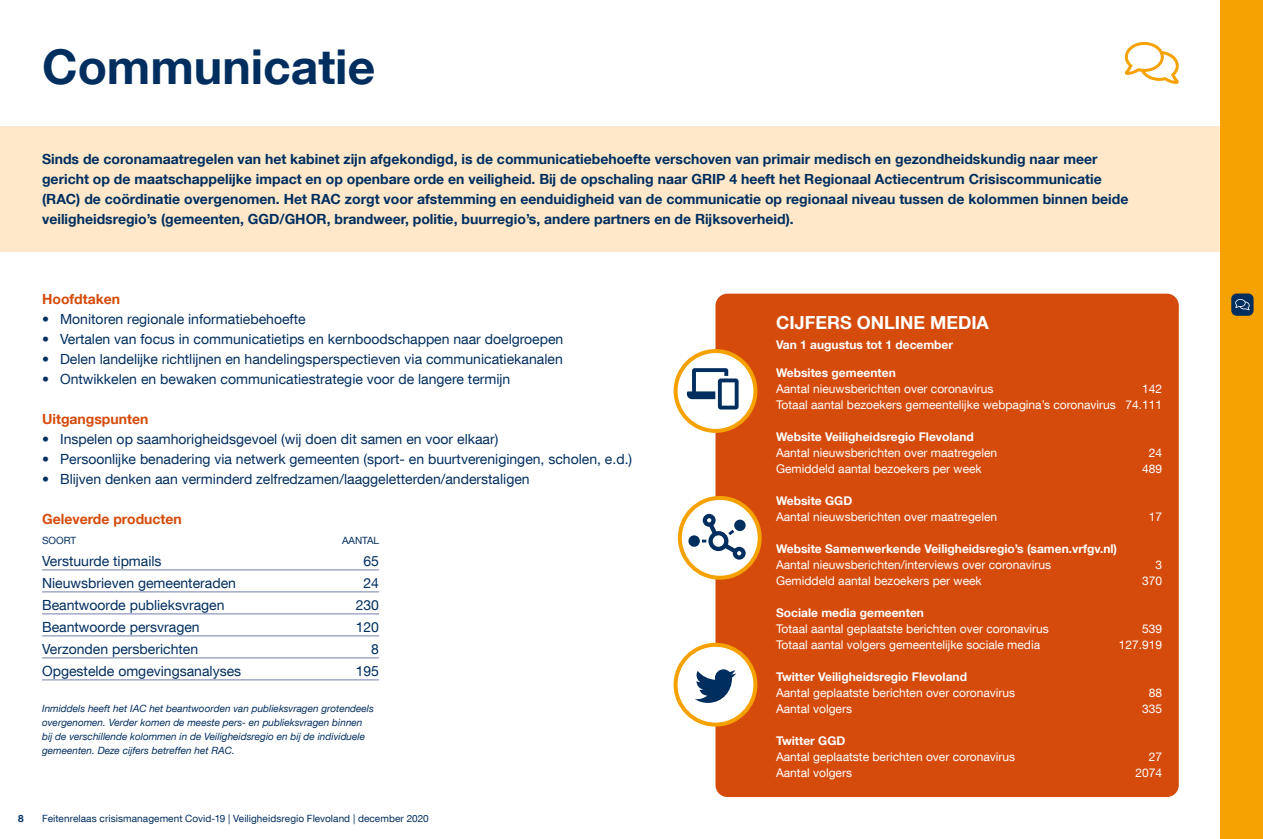
<style>
.page{position:relative;width:1263px;height:839px;background:#fff}
.page>*{position:absolute;margin:0;border:0;box-sizing:border-box;transform-origin:0 0}
.t1{font:700 48px "Helvetica Neue LT Com";color:#002e5f}
.t2{font:700 18px "Helvetica Neue LT Com";color:#fff}
.t3{font:14px "Helvetica Neue LT Com";color:#002e5f}
.t4{font:700 14px/20px "Helvetica Neue LT Com";color:#002e5f}
.t5{font:700 14px "Helvetica Neue LT Com";color:#d54b0b}
.t6{font:12px "Helvetica Neue LT Com";color:#fff}
.t7{font:700 12px "Helvetica Neue LT Com";color:#fff}
.t8{font:italic 10px/14px "Helvetica Neue LT Com";color:#002e5f}
.t9{font:10px "Helvetica Neue LT Com";letter-spacing:.005em;color:#002e5f}
.t10{font:700 10px "Helvetica Neue LT Com";color:#002e5f}
</style>
<div class="page">
<hr style="left:42px;top:570px;width:337px;height:1px;background:#7381a8">
<hr style="left:42px;top:592px;width:337px;height:1px;background:#7381a8">
<hr style="left:42px;top:614px;width:337px;height:1px;background:#7381a8">
<hr style="left:42px;top:636px;width:337px;height:1px;background:#7381a8">
<hr style="left:42px;top:658px;width:337px;height:1px;background:#7381a8">
<hr style="left:42px;top:680px;width:337px;height:1px;background:#7381a8">
<svg style="left:1125px;top:42px;width:54px;height:42px"></svg>
<div style="left:0;top:126px;width:1263px;height:126px;background:#fee8c9"></div>
<div style="left:716px;top:294px;width:463px;height:503px;background:#d54b0b;border-radius:12px"></div>
<div style="left:676px;top:351px;width:79px;height:80px;background:#fff;border-radius:50%"></div>
<div style="left:674px;top:349px;width:83px;height:84px;border:4px solid #f5a100;border-radius:50%"></div>
<div style="left:676px;top:645px;width:79px;height:80px;background:#fff;border-radius:50%"></div>
<div style="left:674px;top:643px;width:83px;height:84px;border:4px solid #f5a100;border-radius:50%"></div>
<svg style="left:695px;top:669px;width:41px;height:34px"></svg>
<svg style="left:680px;top:498px;width:80px;height:80px;fill:#fff"></svg>
<div style="left:678px;top:496px;width:84px;height:84px;border:4px solid #f5a100;border-radius:50%"></div>
<svg style="left:688px;top:514px;width:58px;height:46px"></svg>
<svg style="left:687px;top:368px;width:52px;height:42px"></svg>
<div style="left:1221px;top:0;width:42px;height:839px;background:#f5a100"></div>
<div style="left:1232px;top:294px;width:21px;height:21px;background:#002e5f;border-radius:5px"></div>
<div style="left:1231px;top:294px;width:22px;height:22px;border:1px solid #002e5f;border-radius:5px"></div>
<svg style="left:1235px;top:299px;width:15px;height:11px"></svg>
<p class="t1" style="left:42px;top:36px;width:335px">Communicatie</p>
<p class="t4" style="left:42px;top:148px;width:1088px">Sinds de coronamaatregelen van het kabinet zijn afgekondigd, is de communicatiebehoefte verschoven van primair medisch en gezondheidskundig naar meer gericht op de maatschappelijke impact en op openbare orde en veiligheid. Bij de opschaling naar GRIP 4 heeft het Regionaal Actiecentrum Crisiscommunicatie (RAC) de coördinatie overgenomen. Het RAC zorgt voor afstemming en eenduidigheid van de communicatie op regionaal niveau tussen de kolommen binnen beide veiligheidsregio’s (gemeenten, GGD/GHOR, brandweer, politie, buurregio’s, andere partners en de Rijksoverheid).</p>
<p class="t5" style="left:42px;top:290px;width:80px">Hoofdtaken</p>
<p class="t3" style="left:42px;top:310px;width:265px">• Monitoren regionale informatiebehoefte</p>
<p class="t3" style="left:42px;top:330px;width:523px">• Vertalen van focus in communicatietips en kernboodschappen naar doelgroepen</p>
<p class="t3" style="left:42px;top:350px;width:522px">• Delen landelijke richtlijnen en handelingsperspectieven via communicatiekanalen</p>
<p class="t3" style="left:42px;top:370px;width:470px">• Ontwikkelen en bewaken communicatiestrategie voor de langere termijn</p>
<p class="t5" style="left:42px;top:410px;width:108px">Uitgangspunten</p>
<p class="t3" style="left:42px;top:430px;width:458px">• Inspelen op saamhorigheidsgevoel (wij doen dit samen en voor elkaar)</p>
<p class="t3" style="left:42px;top:450px;width:592px">• Persoonlijke benadering via netwerk gemeenten (sport- en buurtverenigingen, scholen, e.d.)</p>
<p class="t3" style="left:42px;top:470px;width:489px">• Blijven denken aan verminderd zelfredzamen/laaggeletterden/anderstaligen</p>
<p class="t5" style="left:42px;top:510px;width:141px">Geleverde producten</p>
<p class="t9" style="left:42px;top:534px;width:36px">SOORT</p>
<p class="t9" style="left:342px;top:534px;width:39px">AANTAL</p>
<p class="t3" style="left:42px;top:552px;width:121px">Verstuurde tipmails</p>
<p class="t3" style="left:364px;top:552px;width:17px">65</p>
<p class="t3" style="left:42px;top:574px;width:195px">Nieuwsbrieven gemeenteraden</p>
<p class="t3" style="left:364px;top:574px;width:17px">24</p>
<p class="t3" style="left:42px;top:596px;width:184px">Beantwoorde publieksvragen</p>
<p class="t3" style="left:356px;top:596px;width:25px">230</p>
<p class="t3" style="left:42px;top:618px;width:159px">Beantwoorde persvragen</p>
<p class="t3" style="left:356px;top:618px;width:25px">120</p>
<p class="t3" style="left:42px;top:640px;width:158px">Verzonden persberichten</p>
<p class="t3" style="left:371px;top:640px;width:9px">8</p>
<p class="t3" style="left:42px;top:662px;width:201px">Opgestelde omgevingsanalyses</p>
<p class="t3" style="left:356px;top:662px;width:25px">195</p>
<p class="t8" style="left:42px;top:701px;width:333px">Inmiddels heeft het IAC het beantwoorden van publieksvragen grotendeels overgenomen. Verder komen de meeste pers- en publieksvragen binnen bij de verschillende kolommen in de Veiligheidsregio en bij de individuele gemeenten. Deze cijfers betreffen het RAC.</p>
<p class="t10" style="left:18px;top:812px;width:7px">8</p>
<p class="t9" style="left:42px;top:812px;width:388px">Feitenrelaas crisismanagement Covid-19 | Veiligheidsregio Flevoland | december 2020</p>
<p class="t2" style="left:776px;top:311px;width:214px">CIJFERS ONLINE MEDIA</p>
<p class="t7" style="left:776px;top:337px;width:179px">Van 1 augustus tot 1 december</p>
<p class="t7" style="left:776px;top:365px;width:121px">Websites gemeenten</p>
<p class="t6" style="left:776px;top:381px;width:219px">Aantal nieuwsberichten over coronavirus</p>
<p class="t6" style="left:1142px;top:381px;width:22px">142</p>
<p class="t6" style="left:776px;top:397px;width:388px">Totaal aantal bezoekers gemeentelijke webpagina’s coronavirus 74.111</p>
<p class="t7" style="left:776px;top:429px;width:199px">Website Veiligheidsregio Flevoland</p>
<p class="t6" style="left:776px;top:445px;width:223px">Aantal nieuwsberichten over maatregelen</p>
<p class="t6" style="left:1149px;top:445px;width:15px">24</p>
<p class="t6" style="left:776px;top:461px;width:207px">Gemiddeld aantal bezoekers per week</p>
<p class="t6" style="left:1142px;top:461px;width:22px">489</p>
<p class="t7" style="left:776px;top:493px;width:78px">Website GGD</p>
<p class="t6" style="left:776px;top:509px;width:223px">Aantal nieuwsberichten over maatregelen</p>
<p class="t6" style="left:1149px;top:509px;width:15px">17</p>
<p class="t7" style="left:776px;top:541px;width:343px">Website Samenwerkende Veiligheidsregio’s (samen.vrfgv.nl)</p>
<p class="t6" style="left:776px;top:557px;width:277px">Aantal nieuwsberichten/interviews over coronavirus</p>
<p class="t6" style="left:1155px;top:557px;width:8px">3</p>
<p class="t6" style="left:776px;top:573px;width:207px">Gemiddeld aantal bezoekers per week</p>
<p class="t6" style="left:1142px;top:573px;width:22px">370</p>
<p class="t7" style="left:776px;top:605px;width:149px">Sociale media gemeenten</p>
<p class="t6" style="left:776px;top:621px;width:274px">Totaal aantal geplaatste berichten over coronavirus</p>
<p class="t6" style="left:1142px;top:621px;width:22px">539</p>
<p class="t6" style="left:776px;top:637px;width:266px">Totaal aantal volgers gemeentelijke sociale media</p>
<p class="t6" style="left:1119px;top:637px;width:45px">127.919</p>
<p class="t7" style="left:776px;top:669px;width:193px">Twitter Veiligheidsregio Flevoland</p>
<p class="t6" style="left:776px;top:685px;width:241px">Aantal geplaatste berichten over coronavirus</p>
<p class="t6" style="left:1149px;top:685px;width:15px">88</p>
<p class="t6" style="left:776px;top:701px;width:77px">Aantal volgers</p>
<p class="t6" style="left:1142px;top:701px;width:22px">335</p>
<p class="t7" style="left:776px;top:733px;width:71px">Twitter GGD</p>
<p class="t6" style="left:776px;top:749px;width:241px">Aantal geplaatste berichten over coronavirus</p>
<p class="t6" style="left:1149px;top:749px;width:15px">27</p>
<p class="t6" style="left:776px;top:765px;width:77px">Aantal volgers</p>
<p class="t6" style="left:1135px;top:765px;width:28px">2074</p>
</div>
